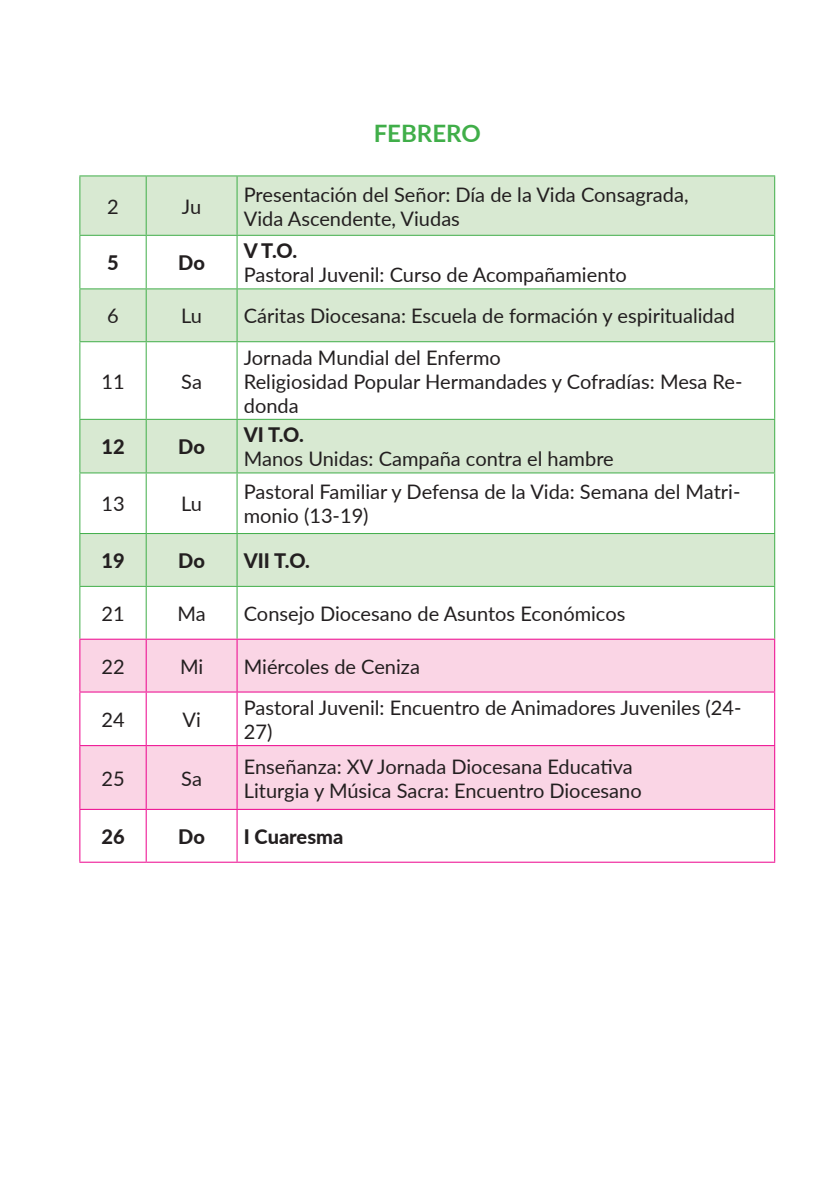
<style>
.page{position:relative;width:840px;height:1191px;background:#fff}
.page>*{position:absolute;margin:0;border:0;box-sizing:border-box;transform-origin:0 0}
.t1{font:700 24px "Lato";color:#40ae49}
.t2{font:20px/24px "Lato";color:#231f20}
.t3{font:800 20px "Lato";color:#231f20}
.s1{font-weight:800}
</style>
<div class="page">
<svg style="left:80px;top:176px;width:693px;height:410px;fill:#d8e9d2"></svg>
<svg style="left:80px;top:639px;width:693px;height:170px;fill:#fad5e5"></svg>
<hr style="left:79px;top:176px;width:1px;height:59px;background:#40ae49">
<hr style="left:146px;top:176px;width:1px;height:59px;background:#40ae49">
<hr style="left:236px;top:176px;width:1px;height:59px;background:#40ae49">
<hr style="left:773px;top:176px;width:1px;height:59px;background:#40ae49">
<hr style="left:79px;top:235px;width:67px;height:1px;background:#40ae49">
<hr style="left:79px;top:236px;width:1px;height:52px;background:#40ae49">
<hr style="left:146px;top:235px;width:91px;height:1px;background:#40ae49">
<hr style="left:146px;top:236px;width:1px;height:52px;background:#40ae49">
<hr style="left:237px;top:235px;width:537px;height:1px;background:#40ae49">
<hr style="left:236px;top:236px;width:1px;height:52px;background:#40ae49">
<hr style="left:773px;top:236px;width:1px;height:52px;background:#40ae49">
<hr style="left:79px;top:288px;width:67px;height:1px;background:#40ae49">
<hr style="left:79px;top:289px;width:1px;height:52px;background:#40ae49">
<hr style="left:146px;top:288px;width:91px;height:1px;background:#40ae49">
<hr style="left:146px;top:289px;width:1px;height:52px;background:#40ae49">
<hr style="left:237px;top:288px;width:537px;height:1px;background:#40ae49">
<hr style="left:236px;top:289px;width:1px;height:52px;background:#40ae49">
<hr style="left:773px;top:289px;width:1px;height:52px;background:#40ae49">
<hr style="left:79px;top:341px;width:67px;height:1px;background:#40ae49">
<hr style="left:79px;top:342px;width:1px;height:77px;background:#40ae49">
<hr style="left:146px;top:341px;width:91px;height:1px;background:#40ae49">
<hr style="left:146px;top:342px;width:1px;height:77px;background:#40ae49">
<hr style="left:237px;top:341px;width:537px;height:1px;background:#40ae49">
<hr style="left:236px;top:342px;width:1px;height:77px;background:#40ae49">
<hr style="left:773px;top:342px;width:1px;height:77px;background:#40ae49">
<hr style="left:79px;top:419px;width:67px;height:1px;background:#40ae49">
<hr style="left:79px;top:420px;width:1px;height:52px;background:#40ae49">
<hr style="left:146px;top:419px;width:91px;height:1px;background:#40ae49">
<hr style="left:146px;top:420px;width:1px;height:52px;background:#40ae49">
<hr style="left:237px;top:419px;width:537px;height:1px;background:#40ae49">
<hr style="left:236px;top:420px;width:1px;height:52px;background:#40ae49">
<hr style="left:773px;top:420px;width:1px;height:52px;background:#40ae49">
<hr style="left:79px;top:472px;width:67px;height:1px;background:#40ae49">
<hr style="left:79px;top:473px;width:1px;height:60px;background:#40ae49">
<hr style="left:146px;top:472px;width:91px;height:1px;background:#40ae49">
<hr style="left:146px;top:473px;width:1px;height:60px;background:#40ae49">
<hr style="left:237px;top:472px;width:537px;height:1px;background:#40ae49">
<hr style="left:236px;top:473px;width:1px;height:60px;background:#40ae49">
<hr style="left:773px;top:473px;width:1px;height:60px;background:#40ae49">
<hr style="left:79px;top:533px;width:67px;height:1px;background:#40ae49">
<hr style="left:79px;top:534px;width:1px;height:52px;background:#40ae49">
<hr style="left:146px;top:533px;width:91px;height:1px;background:#40ae49">
<hr style="left:146px;top:534px;width:1px;height:52px;background:#40ae49">
<hr style="left:237px;top:533px;width:537px;height:1px;background:#40ae49">
<hr style="left:236px;top:534px;width:1px;height:52px;background:#40ae49">
<hr style="left:773px;top:534px;width:1px;height:52px;background:#40ae49">
<hr style="left:79px;top:586px;width:67px;height:1px;background:#40ae49">
<hr style="left:79px;top:587px;width:1px;height:51px;background:#40ae49">
<hr style="left:146px;top:586px;width:91px;height:1px;background:#40ae49">
<hr style="left:146px;top:587px;width:1px;height:51px;background:#40ae49">
<hr style="left:237px;top:586px;width:537px;height:1px;background:#40ae49">
<hr style="left:236px;top:587px;width:1px;height:51px;background:#40ae49">
<hr style="left:773px;top:587px;width:1px;height:51px;background:#40ae49">
<hr style="left:79px;top:638px;width:67px;height:1px;background:#ed028c">
<hr style="left:79px;top:639px;width:1px;height:52px;background:#ed028c">
<hr style="left:146px;top:638px;width:91px;height:1px;background:#ed028c">
<hr style="left:146px;top:639px;width:1px;height:52px;background:#ed028c">
<hr style="left:237px;top:638px;width:537px;height:1px;background:#ed028c">
<hr style="left:236px;top:639px;width:1px;height:52px;background:#ed028c">
<hr style="left:773px;top:639px;width:1px;height:52px;background:#ed028c">
<hr style="left:79px;top:691px;width:67px;height:1px;background:#ed028c">
<hr style="left:79px;top:692px;width:1px;height:53px;background:#ed028c">
<hr style="left:146px;top:691px;width:91px;height:1px;background:#ed028c">
<hr style="left:146px;top:692px;width:1px;height:53px;background:#ed028c">
<hr style="left:237px;top:691px;width:537px;height:1px;background:#ed028c">
<hr style="left:236px;top:692px;width:1px;height:53px;background:#ed028c">
<hr style="left:773px;top:692px;width:1px;height:53px;background:#ed028c">
<hr style="left:79px;top:745px;width:67px;height:1px;background:#ed028c">
<hr style="left:79px;top:746px;width:1px;height:63px;background:#ed028c">
<hr style="left:146px;top:745px;width:91px;height:1px;background:#ed028c">
<hr style="left:146px;top:746px;width:1px;height:63px;background:#ed028c">
<hr style="left:237px;top:745px;width:537px;height:1px;background:#ed028c">
<hr style="left:236px;top:746px;width:1px;height:63px;background:#ed028c">
<hr style="left:773px;top:746px;width:1px;height:63px;background:#ed028c">
<hr style="left:79px;top:809px;width:67px;height:1px;background:#ed028c">
<hr style="left:79px;top:810px;width:1px;height:51px;background:#ed028c">
<hr style="left:146px;top:809px;width:91px;height:1px;background:#ed028c">
<hr style="left:146px;top:810px;width:1px;height:51px;background:#ed028c">
<hr style="left:237px;top:809px;width:537px;height:1px;background:#ed028c">
<hr style="left:236px;top:810px;width:1px;height:51px;background:#ed028c">
<hr style="left:773px;top:810px;width:1px;height:51px;background:#ed028c">
<hr style="left:79px;top:861px;width:67px;height:1px;background:#ed028c">
<hr style="left:146px;top:861px;width:91px;height:1px;background:#ed028c">
<hr style="left:237px;top:861px;width:537px;height:1px;background:#ed028c">
<hr style="left:79px;top:175px;width:67px;height:1px;background:#40ae49">
<hr style="left:146px;top:175px;width:91px;height:1px;background:#40ae49">
<hr style="left:237px;top:175px;width:537px;height:1px;background:#40ae49">
<p class="t2" style="left:107px;top:193px;width:13px">2</p>
<p class="t2" style="left:182px;top:193px;width:21px">Ju</p>
<p class="t3" style="left:107px;top:248px;width:13px">5</p>
<p class="t3" style="left:178px;top:248px;width:28px">Do</p>
<p class="t1" style="left:373px;top:116px;width:109px">FEBRERO</p>
<p class="t2" style="left:244px;top:181px;width:446px">Presentación del Señor: Día de la Vida Consagrada,<br>Vida Ascendente, Viudas</p>
<p class="t2" style="left:244px;top:238px;width:384px"><span class="s1">V T.O.<br></span>Pastoral Juvenil: Curso de Acompañamiento</p>
<p class="t2" style="left:107px;top:303px;width:13px">6</p>
<p class="t2" style="left:181px;top:303px;width:22px">Lu</p>
<p class="t2" style="left:244px;top:303px;width:492px">Cáritas Diocesana: Escuela de formación y espiritualidad</p>
<p class="t2" style="left:101px;top:368px;width:25px">11</p>
<p class="t2" style="left:181px;top:368px;width:22px">Sa</p>
<p class="t3" style="left:101px;top:432px;width:25px">12</p>
<p class="t3" style="left:178px;top:432px;width:28px">Do</p>
<p class="t2" style="left:101px;top:491px;width:25px">13</p>
<p class="t2" style="left:181px;top:491px;width:22px">Lu</p>
<p class="t2" style="left:244px;top:344px;width:258px">Jornada Mundial del Enfermo</p>
<p class="t2" style="left:244px;top:368px;width:500px">Religiosidad Popular Hermandades y Cofradías: Mesa Re&shy;donda</p>
<p class="t2" style="left:244px;top:422px;width:371px"><span class="s1">VI T.O.<br></span>Manos Unidas: Campaña contra el hambre</p>
<p class="t2" style="left:244px;top:479px;width:498px">Pastoral Familiar y Defensa de la Vida: Semana del Matri&shy;monio (13-19)</p>
<p class="t3" style="left:101px;top:546px;width:25px">19</p>
<p class="t3" style="left:178px;top:546px;width:28px">Do</p>
<p class="t3" style="left:244px;top:546px;width:68px">VII T.O.</p>
<p class="t2" style="left:101px;top:600px;width:25px">21</p>
<p class="t2" style="left:177px;top:600px;width:30px">Ma</p>
<p class="t2" style="left:244px;top:600px;width:383px">Consejo Diocesano de Asuntos Económicos</p>
<p class="t2" style="left:101px;top:653px;width:25px">22</p>
<p class="t2" style="left:180px;top:653px;width:25px">Mi</p>
<p class="t2" style="left:244px;top:653px;width:177px">Miércoles de Ceniza</p>
<p class="t2" style="left:101px;top:707px;width:25px">24</p>
<p class="t2" style="left:182px;top:707px;width:20px">Vi</p>
<p class="t2" style="left:244px;top:695px;width:499px">Pastoral Juvenil: Encuentro de Animadores Juveniles (24-<br>27)</p>
<p class="t2" style="left:101px;top:765px;width:25px">25</p>
<p class="t2" style="left:181px;top:765px;width:22px">Sa</p>
<p class="t2" style="left:244px;top:753px;width:390px">Enseñanza: XV Jornada Diocesana Educativa</p>
<p class="t2" style="left:244px;top:777px;width:399px">Liturgia y Música Sacra: Encuentro Diocesano</p>
<p class="t3" style="left:101px;top:821px;width:25px">26</p>
<p class="t3" style="left:178px;top:821px;width:28px">Do</p>
<p class="t3" style="left:244px;top:821px;width:101px">I Cuaresma</p>
</div>
